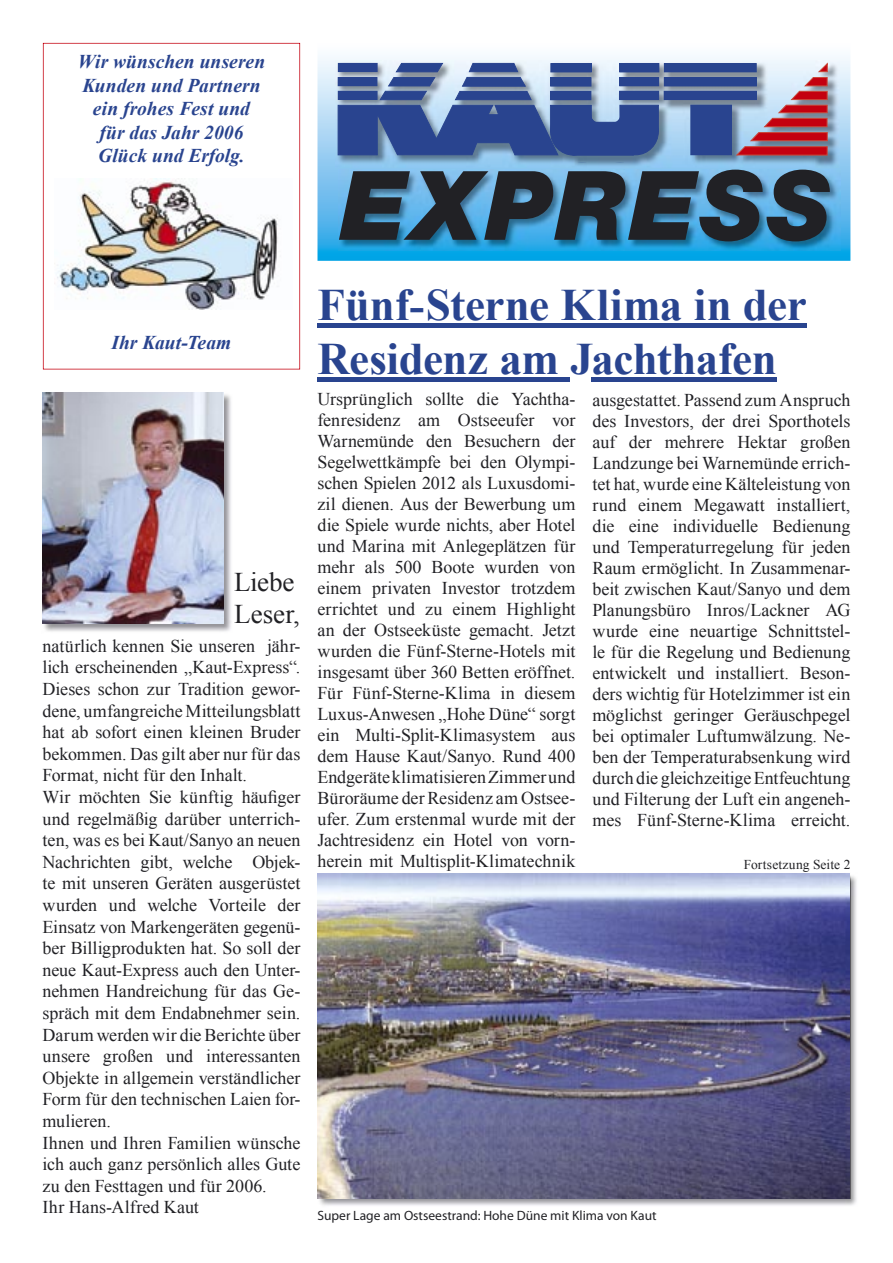
<style>
.page{position:relative;width:893px;height:1263px;background:#fff}
.page>*{position:absolute;margin:0;border:0;box-sizing:border-box;transform-origin:0 0}
.t1{font:italic 900 96px "Helvetica Neue";letter-spacing:.03em;color:#212125}
.t2{font:700 45px/54px "Times New Roman";letter-spacing:-.01em;color:#29448f}
.t3{font:27px/32.4px "Times New Roman";color:#212125}
.t4{font:italic 700 19.5px/23.4px "Times New Roman";letter-spacing:.005em;color:#29448f;text-align:center}
.t5{font:18px/21px "Times New Roman";color:#212125;text-align:justify}
.t6{font:13.5px "Myriad Pro";color:#212125}
.t7{font:13.5px "Times New Roman";letter-spacing:.01em;color:#212125}
</style>
<div class="page">
<svg style="left:43px;top:43px;width:257px;height:326px"></svg>
<svg style="left:317px;top:56px;width:533px;height:205px"></svg>
<img style="left:335px;top:60px;width:504px;height:107px">
<div style="left:664px;top:64px;width:92px;height:8px;background:#29448f"></div>
<div style="left:664px;top:63px;width:92px;height:9px;border:1px solid #29448f"></div>
<div style="left:664px;top:78px;width:92px;height:8px;background:#29448f"></div>
<div style="left:664px;top:77px;width:93px;height:9px;border:1px solid #29448f"></div>
<div style="left:664px;top:91px;width:92px;height:9px;background:#29448f"></div>
<div style="left:691px;top:105px;width:40px;height:50px;background:#29448f"></div>
<div style="left:691px;top:105px;width:41px;height:50px;border:1px solid #29448f"></div>
<svg style="left:736px;top:63px;width:91px;height:92px;background:#ae8092"></svg>
<svg style="left:338px;top:63px;width:321px;height:93px;background:#536ca3"></svg>
<img style="left:338px;top:169px;width:502px;height:82px">
<hr style="left:317px;top:323px;width:490px;height:4px;background:#29448f">
<hr style="left:317px;top:377px;width:253px;height:4px;background:#29448f">
<hr style="left:592px;top:377px;width:185px;height:4px;background:#29448f">
<img style="left:317px;top:875px;width:540px;height:331px">
<img style="left:317px;top:874px;width:532px;height:324px">
<img style="left:54px;top:179px;width:239px;height:130px">
<img style="left:42px;top:392px;width:189px;height:240px">
<img style="left:43px;top:393px;width:181px;height:231px">
<p class="t4" style="left:78px;top:50px;width:189px">Wir wünschen unseren<br>Kunden und Partnern ein frohes Fest und<br>für das Jahr 2006<br>Glück und Erfolg.</p>
<h1 class="t1" style="left:340px;top:147px;width:492px">EXPRESS</h1>
<p class="t4" style="left:112px;top:331px;width:121px">Ihr Kaut-Team</p>
<h3 class="t3" style="left:234px;top:565px;width:67px">Liebe<br>Leser,</h3>
<p class="t5" style="left:43px;top:635px;width:259px;line-height:21.6px;text-align:left">natürlich kennen Sie unseren jähr&shy;lich erscheinenden „Kaut-Express“.<br>Dieses schon zur Tradition gewor&shy;dene, umfangreiche Mitteilungsblatt hat ab sofort einen kleinen Bruder bekommen. Das gilt aber nur für das<br>Format, nicht für den Inhalt.<br>Wir möchten Sie künftig häufiger und regelmäßig darüber unterrich&shy;ten, was es bei Kaut/Sanyo an neuen<br>Nachrichten gibt, welche Objek&shy;te mit unseren Geräten ausgerüstet wurden und welche Vorteile der<br>Einsatz von Markengeräten gegenü&shy;ber Billigprodukten hat. So soll der neue Kaut-Express auch den Unter&shy;nehmen Handreichung für das Ge&shy;spräch mit dem Endabnehmer sein.<br>Darum werden wir die Berichte über unsere großen und interessanten<br>Objekte in allgemein verständlicher<br>Form für den technischen Laien for&shy;mulieren.<br>Ihnen und Ihren Familien wünsche ich auch ganz persönlich alles Gute zu den Festtagen und für 2006.<br>Ihr Hans-Alfred Kaut</p>
<h2 class="t2" style="left:317px;top:277px;width:491px">Fünf-Sterne Klima in der<br>Residenz am Jachthafen</h2>
<p class="t5" style="left:317px;top:389px;width:259px">Ursprünglich sollte die Yachtha&shy;fenresidenz am Ostseeufer vor Warnemünde den Besuchern der Segelwettkämpfe bei den Olympi&shy;schen Spielen 2012 als Luxusdomi&shy;zil dienen. Aus der Bewerbung um die Spiele wurde nichts, aber Hotel und Marina mit Anlegeplätzen für mehr als 500 Boote wurden von einem privaten Investor trotzdem errichtet und zu einem Highlight an der Ostseeküste gemacht. Jetzt wurden die Fünf-Sterne-Hotels mit insgesamt über 360 Betten eröffnet.<br>Für Fünf-Sterne-Klima in diesem Luxus-Anwesen „Hohe Düne“ sorgt ein Multi-Split-Klimasystem aus dem Hause Kaut/Sanyo. Rund 400<br>Endgeräte klimatisieren Zimmer und Büroräume der Residenz am Ostsee&shy;ufer. Zum erstenmal wurde mit der Jachtresidenz ein Hotel von vorn&shy;herein mit Multisplit-Klimatechnik</p>
<p class="t5" style="left:592px;top:389px;width:259px">ausgestattet. Passend zum Anspruch des Investors, der drei Sporthotels auf der mehrere Hektar großen Landzunge bei Warnemünde errich&shy;tet hat, wurde eine Kälteleistung von rund einem Megawatt installiert, die eine individuelle Bedienung und Temperaturregelung für jeden Raum ermöglicht. In Zusammenar&shy;beit zwischen Kaut/Sanyo und dem Planungsbüro Inros/Lackner AG wurde eine neuartige Schnittstel&shy;le für die Regelung und Bedienung entwickelt und installiert. Beson&shy;ders wichtig für Hotelzimmer ist ein möglichst geringer Geräuschpegel bei optimaler Luftumwälzung. Ne&shy;ben der Temperaturabsenkung wird durch die gleichzeitige Entfeuchtung und Filterung der Luft ein angeneh&shy;mes Fünf-Sterne-Klima erreicht.</p>
<p class="t7" style="left:744px;top:856px;width:108px">Fortsetzung Seite 2</p>
<p class="t6" style="left:317px;top:1208px;width:341px">Super Lage am Ostseestrand: Hohe Düne mit Klima von Kaut</p>
</div>
